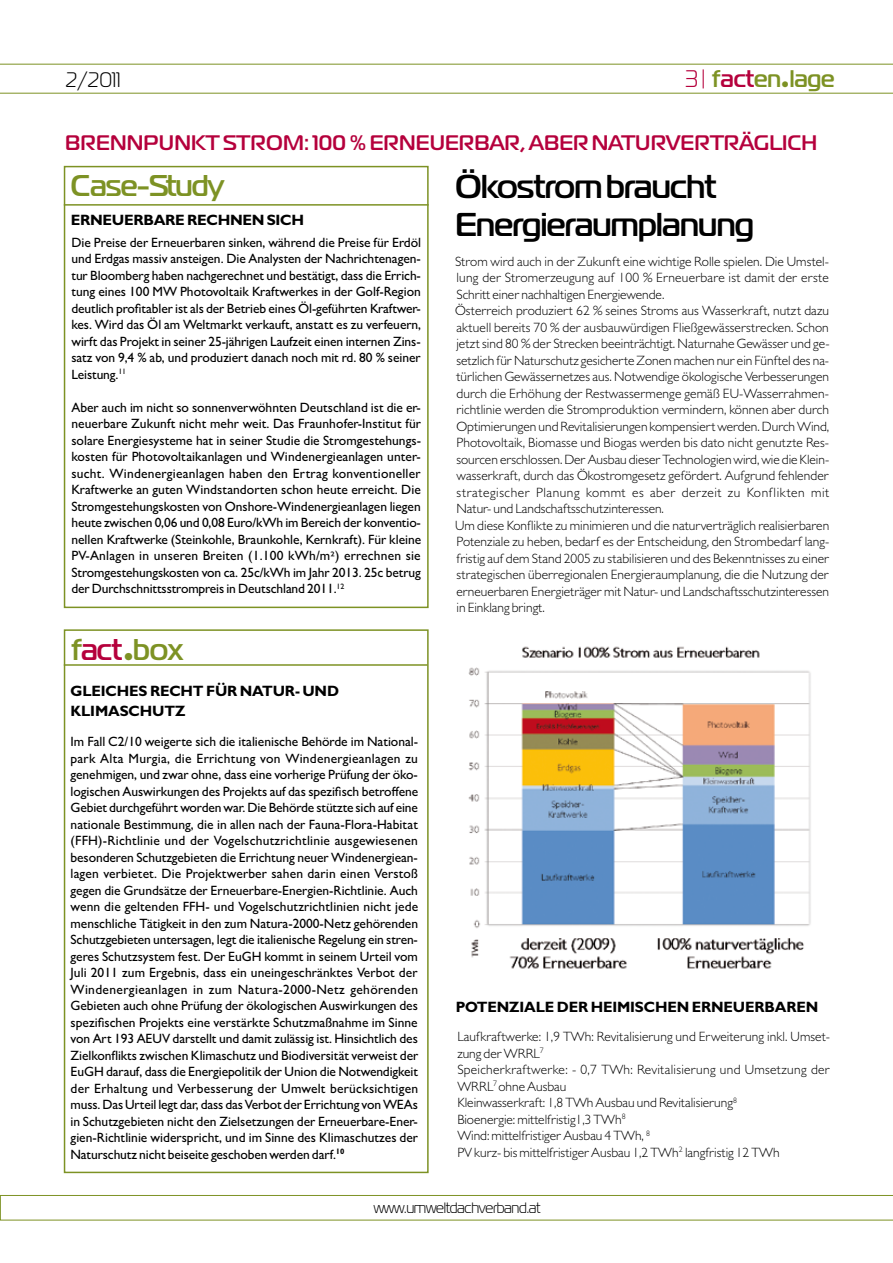
<style>
.page{position:relative;width:893px;height:1263px;background:#fff}
.page>*{position:absolute;margin:0;border:0;box-sizing:border-box;transform-origin:0 0}
.t1{font:700 33px/37.5px "Magistral";letter-spacing:-.02em;color:#000}
.t2{font:700 30px "Magistral";color:#7d9224}
.t3{font:700 24px "Magistral";color:#7d9224}
.t4{font:700 21px "Magistral";letter-spacing:.005em;color:#b5003c}
.t5{font:21px "Magistral";color:#000}
.t6{font:700 15px/20.7px "Gill Sans MT Pro";letter-spacing:-.01em;color:#000}
.t7{font:15px "Magistral";letter-spacing:-.02em;color:#000}
.t8{font:500 13.5px/16.5px "Gill Sans MT Pro";letter-spacing:-.01em;color:#000;text-align:justify}
.t9{font:300 13.5px/16.5px "Gill Sans MT Pro";color:#000}
.s1{font-weight:400;color:#b5003c}
.s2{font-weight:400;font-size:21px;color:#b5003c}
.s3{color:#b5003c}
.s4{font-family:"Gill Sans MT Pro";font-weight:800}
</style>
<div class="page">
<svg style="left:0;top:64px;width:893px;height:30px"></svg>
<svg style="left:0;top:1195px;width:893px;height:25px"></svg>
<hr style="left:64px;top:204px;width:365px;height:2px;background:#7d9224">
<div style="left:64px;top:629px;width:365px;height:544px;border:2px solid #7d9224"></div>
<hr style="left:64px;top:664px;width:364px;height:2px;background:#7d9224">
<img style="left:468px;top:646px;width:343px;height:323px">
<div style="left:64px;top:166px;width:365px;height:442px;border:2px solid #7d9224"></div>
<h3 class="t5" style="left:65px;top:67px;width:57px">2/2011</h3>
<h3 class="t3" style="left:685px;top:63px;width:151px"><span class="s1">3</span> <span class="s2">|</span> f<span class="s3">act</span>en<span class="s4">.</span>lage</h3>
<h3 class="t4" style="left:65px;top:129px;width:47px">Brenn</h3>
<h3 class="t4" style="left:143px;top:129px;width:675px">pun kt strom: 100 % erneuerbar, aber naturverträglich</h3>
<h1 class="t1" style="left:455px;top:168px;width:301px">Ökostrom braucht<br>Energieraumplanung</h1>
<p class="t9" style="left:455px;top:253px;width:376px">Strom wird auch in der Zukunft eine wichtige Rolle spielen. Die Umstel&shy;lung der Stromerzeugung auf 100 % Erneuerbare ist damit der erste Schritt einer nachhaltigen Energiewende.<br>Österreich produziert 62 % seines Stroms aus Wasserkraft, nutzt dazu aktuell bereits 70 % der ausbauwürdigen Fließgewässerstrecken. Schon jetzt sind 80 % der Strecken beeinträchtigt. Naturnahe Gewässer und ge&shy;setzlich für Naturschutz gesicherte Zonen machen nur ein Fünftel des na&shy;türlichen Gewässernetzes aus. Notwendige ökologische Verbesserungen durch die Erhöhung der Restwassermenge gemäß EU-Wasserrahmen&shy;richtlinie werden die Stromproduktion vermindern, können aber durch Optimierungen und Revitalisierungen kompensiert werden. Durch Wind, Photovoltaik, Biomasse und Biogas werden bis dato nicht genutzte Res&shy;sourcen erschlossen. Der Ausbau dieser Technologien wird, wie die Klein&shy;wasserkraft, durch das Ökostromgesetz gefördert. Aufgrund fehlender strategischer Planung kommt es aber derzeit zu Konflikten mit Natur- und Landschaftsschutzinteressen.<br>Um diese Konflikte zu minimieren und die naturverträglich realisierbaren Potenziale zu heben, bedarf es der Entscheidung, den Strombedarf lang&shy;fristig auf dem Stand 2005 zu stabilisieren und des Bekenntnisses zu einer strategischen überregionalen Energieraumplanung, die die Nutzung der erneuerbaren Energieträger mit Natur- und Landschaftsschutzinteressen in Einklang bringt.</p>
<h2 class="t2" style="left:70px;top:166px;width:155px">Ca s e - St u d y</h2>
<p class="t6" style="left:71px;top:209px;width:231px">ERNEUERBARE RECHNEN SICH</p>
<p class="t8" style="left:71px;top:234px;width:351px">Die Preise der Erneuerbaren sinken, während die Preise für Erdöl und Erdgas massiv ansteigen. Die Analysten der Nachrichtenagen&shy;tur Bloomberg haben nachgerechnet und bestätigt, dass die Errich&shy;tung eines 100 MW Photovoltaik Kraftwerkes in der Golf-Region deutlich profitabler ist als der Betrieb eines Öl-geführten Kraftwer&shy;kes. Wird das Öl am Weltmarkt verkauft, anstatt es zu verfeuern, wirft das Projekt in seiner 25-jährigen Laufzeit einen internen Zins&shy;satz von 9,4 % ab, und produziert danach noch mit rd. 80 % seiner Leistung.<sup>11</sup></p>
<p class="t8" style="left:71px;top:399px;width:351px">Aber auch im nicht so sonnenverwöhnten Deutschland ist die er&shy;neuerbare Zukunft nicht mehr weit. Das Fraunhofer-Institut für solare Energiesysteme hat in seiner Studie die Stromgestehungs&shy;kosten für Photovoltaikanlagen und Windenergieanlagen unter&shy;sucht. Windenergieanlagen haben den Ertrag konventioneller Kraftwerke an guten Windstandorten schon heute erreicht. Die Stromgestehungskosten von Onshore-Windenergieanlagen liegen heute zwischen 0,06 und 0,08 Euro/kWh im Bereich der konventio&shy;nellen Kraftwerke (Steinkohle, Braunkohle, Kernkraft). Für kleine PV-Anlagen in unseren Breiten (1.100 kWh/m²) errechnen sie Stromgestehungskosten von ca. 25c/kWh im Jahr 2013. 25c betrug der Durchschnittsstrompreis in Deutschland 2011.<sup>12</sup></p>
<h2 class="t2" style="left:71px;top:630px;width:113px">f<span class="s3">act</span><span class="s4">.</span> box</h2>
<p class="t6" style="left:71px;top:680px;width:270px">GLEICHES RECHT FÜR NATUR- UND<br>KLIMASCH UTZ</p>
<p class="t8" style="left:71px;top:733px;width:349px">Im Fall C2/10 weigerte sich die italienische Behörde im National&shy;park Alta Murgia, die Errichtung von Windenergieanlagen zu genehmigen, und zwar ohne, dass eine vorherige Prüfung der öko&shy;logischen Auswirkungen des Projekts auf das spezifisch betroffene Gebiet durchgeführt worden war. Die Behörde stützte sich auf eine nationale Bestimmung, die in allen nach der Fauna-Flora-Habitat (FFH)-Richtlinie und der Vogelschutzrichtlinie ausgewiesenen besonderen Schutzgebieten die Errichtung neuer Windenergiean&shy;lagen verbietet. Die Projektwerber sahen darin einen Verstoß gegen die Grundsätze der Erneuerbare-Energien-Richtlinie. Auch wenn die geltenden FFH- und Vogelschutzrichtlinien nicht jede menschliche Tätigkeit in den zum Natura-2000-Netz gehörenden Schutzgebieten untersagen, legt die italienische Regelung ein stren&shy;geres Schutzsystem fest. Der EuGH kommt in seinem Urteil vom Juli 2011 zum Ergebnis, dass ein uneingeschränktes Verbot der Windenergieanlagen in zum Natura-2000-Netz gehörenden Gebieten auch ohne Prüfung der ökologischen Auswirkungen des spezifischen Projekts eine verstärkte Schutzmaßnahme im Sinne von Art 193 AEUV darstellt und damit zulässig ist. Hinsichtlich des Zielkonflikts zwischen Klimaschutz und Biodiversität verweist der EuGH darauf, dass die Energiepolitik der Union die Notwendigkeit der Erhaltung und Verbesserung der Umwelt berücksichtigen muss. Das Urteil legt dar, dass das Verbot der Errichtung von WEAs in Schutzgebieten nicht den Zielsetzungen der Erneuerbare-Ener&shy;gien-Richtlinie widerspricht, und im Sinne des Klimaschutzes der Naturschutz nicht beiseite geschoben werden darf.<sup>10</sup></p>
<p class="t6" style="left:456px;top:996px;width:364px">POTENZIALE DER HEIMISCHEN ERNEUERBAREN</p>
<p class="t9" style="left:457px;top:1028px;width:374px">Laufkraftwerke: 1,9 TWh: Revitalisierung und Erweiterung inkl. Umset&shy;zung der WRRL<sup>7<br></sup>Speicherkraftwerke: - 0,7 TWh: Revitalisierung und Umsetzung der WRRL<sup>7</sup> ohne Ausbau<br>Kleinwasserkraft: 1,8 TWh Ausbau und Revitalisierung<sup>8<br></sup>Bioenergie: mittelfristig1,3 TWh<sup>8<br></sup>Wind: mittelfristiger Ausbau 4 TWh, <sup>8<br></sup>PV kurz- bis mittelfristiger Ausbau 1,2 TWh<sup>2</sup> langfristig 12 TWh</p>
<p class="t7" style="left:374px;top:1199px;width:168px">www.umweltdachverband.at</p>
</div>
